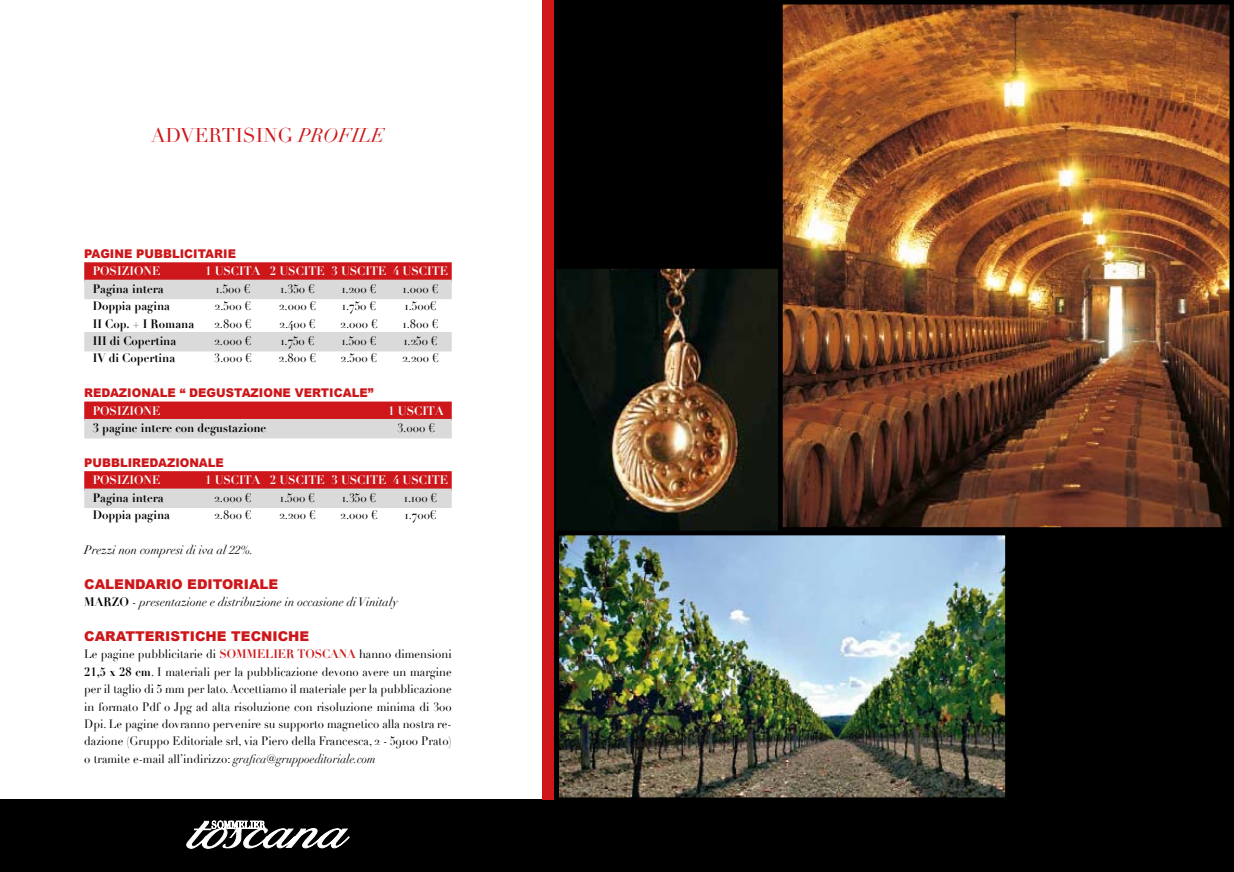
<style>
.page{position:relative;width:1234px;height:872px;background:#fff}
.page>*{position:absolute;margin:0;border:0;box-sizing:border-box;transform-origin:0 0}
.t1{font:19.5px "Didot";color:#cd171a}
.t2{font:italic 19.5px "Didot";color:#cd171a}
.t3{font:900 13.5px "Arial";color:#cd171a}
.t4{font:12px/17.4px "Didot";color:#000;text-align:justify;scale:.94 1}
.t5{font:12px "Didot";color:#000;scale:.95 1}
.t6{font:700 12px "Didot";color:#000;scale:.95 1}
.t7{font:700 12px "Didot";color:#fff;scale:.95 1}
.t8{font:italic 12px "Didot";color:#000}
.t9{font:900 12px "Arial";color:#cd171a;scale:.96 1}
.t10{font:700 12px "Didot";color:#cd171a;scale:.94 1}
.s1{font-weight:700;font-style:normal}
.s2{font-style:normal}
.s3{font-weight:700;color:#cd171a}
.s4{font-weight:700}
.s5{font-style:italic}
</style>
<div class="page">
<div style="left:542px;top:0;width:691px;height:805px;background:#000"></div>
<div style="left:84px;top:262px;width:367px;height:20px;background:#cd171a"></div>
<div style="left:84px;top:280px;width:367px;height:19px;background:#dadada"></div>
<div style="left:84px;top:332px;width:367px;height:19px;background:#dadada"></div>
<div style="left:84px;top:401px;width:367px;height:20px;background:#cd171a"></div>
<div style="left:84px;top:419px;width:367px;height:19px;background:#dadada"></div>
<div style="left:84px;top:471px;width:367px;height:19px;background:#cd171a"></div>
<div style="left:84px;top:488px;width:367px;height:20px;background:#dadada"></div>
<div style="left:0;top:799px;width:1233px;height:73px;background:#000"></div>
<svg style="left:186px;top:820px;width:163px;height:28px"></svg>
<img style="left:556px;top:269px;width:221px;height:261px">
<div style="left:551px;top:264px;width:231px;height:271px;border:4px solid #000"></div>
<img style="left:559px;top:536px;width:445px;height:261px">
<div style="left:554px;top:531px;width:455px;height:271px;border:4px solid #000"></div>
<img style="left:783px;top:5px;width:445px;height:521px">
<div style="left:778px;top:0;width:455px;height:531px;border:4px solid #000"></div>
<div style="left:542px;top:0;width:11px;height:799px;background:#cd171a"></div>
<h1 class="t1" style="left:151px;top:124px;width:29px">Advertising</h1>
<h1 class="t2" style="left:298px;top:123px;width:88px">profile</h1>
<p class="t9" style="left:84px;top:245px;width:159px">PAGINE PUBBLICITARIE</p>
<p class="t7" style="left:93px;top:264px;width:16px">POSIZIONE</p>
<p class="t7" style="left:205px;top:264px;width:28px">1 USCIT</p>
<p class="t7" style="left:252px;top:264px;width:46px">A 2 USCITE</p>
<p class="t7" style="left:331px;top:264px;width:27px">3 USCITE</p>
<p class="t7" style="left:393px;top:264px;width:28px">4 USCITE</p>
<p class="t6" style="left:93px;top:281px;width:76px">Pagina intera</p>
<p class="t5" style="left:216px;top:281px;width:38px">1.500 €</p>
<p class="t5" style="left:280px;top:281px;width:37px">1.350 €</p>
<p class="t5" style="left:342px;top:281px;width:38px">1.200 €</p>
<p class="t5" style="left:403px;top:281px;width:38px">1.000 €</p>
<p class="t6" style="left:93px;top:298px;width:83px">Doppia pagina</p>
<p class="t5" style="left:215px;top:299px;width:39px">2.500 €</p>
<p class="t5" style="left:279px;top:299px;width:40px">2.000 €</p>
<p class="t5" style="left:342px;top:299px;width:37px">1.750 €</p>
<p class="t5" style="left:405px;top:299px;width:34px">1.500€</p>
<p class="t6" style="left:93px;top:316px;width:108px">II Cop. + I Romana</p>
<p class="t5" style="left:214px;top:316px;width:40px">2.800 €</p>
<p class="t5" style="left:279px;top:316px;width:39px">2.400 €</p>
<p class="t5" style="left:340px;top:316px;width:40px">2.000 €</p>
<p class="t5" style="left:403px;top:316px;width:38px">1.800 €</p>
<p class="t6" style="left:93px;top:333px;width:90px">III di Copertina</p>
<p class="t5" style="left:214px;top:334px;width:40px">2.000 €</p>
<p class="t5" style="left:280px;top:334px;width:37px">1.750 €</p>
<p class="t5" style="left:342px;top:334px;width:38px">1.500 €</p>
<p class="t5" style="left:403px;top:334px;width:37px">1.250 €</p>
<p class="t6" style="left:93px;top:351px;width:88px">IV di Copertina</p>
<p class="t5" style="left:214px;top:351px;width:41px">3.000 €</p>
<p class="t5" style="left:279px;top:351px;width:40px">2.800 €</p>
<p class="t5" style="left:341px;top:351px;width:39px">2.500 €</p>
<p class="t5" style="left:402px;top:351px;width:39px">2.200 €</p>
<p class="t9" style="left:84px;top:384px;width:303px">REDAZIONALE “ DEGUSTAZIONE VERTICALE”</p>
<p class="t7" style="left:93px;top:403px;width:16px">POSIZIONE</p>
<p class="t7" style="left:388px;top:403px;width:28px">1 USCIT</p>
<p class="t7" style="left:435px;top:403px;width:11px">A</p>
<p class="t6" style="left:93px;top:420px;width:184px">3 pagine intere con degustazione</p>
<p class="t5" style="left:397px;top:421px;width:41px">3.000 €</p>
<p class="t9" style="left:84px;top:454px;width:147px">PUBBLIREDAZIONALE</p>
<p class="t7" style="left:93px;top:472px;width:16px">POSIZIONE</p>
<p class="t7" style="left:205px;top:472px;width:28px">1 USCIT</p>
<p class="t7" style="left:252px;top:472px;width:46px">A 2 USCITE</p>
<p class="t7" style="left:331px;top:472px;width:27px">3 USCITE</p>
<p class="t7" style="left:393px;top:472px;width:28px">4 USCITE</p>
<p class="t6" style="left:93px;top:490px;width:76px">Pagina intera</p>
<p class="t5" style="left:214px;top:490px;width:40px">2.000 €</p>
<p class="t5" style="left:280px;top:490px;width:38px">1.500 €</p>
<p class="t5" style="left:342px;top:490px;width:37px">1.350 €</p>
<p class="t5" style="left:404px;top:490px;width:36px">1.100 €</p>
<p class="t6" style="left:93px;top:507px;width:83px">Doppia pagina</p>
<p class="t5" style="left:214px;top:508px;width:40px">2.800 €</p>
<p class="t5" style="left:279px;top:508px;width:39px">2.200 €</p>
<p class="t5" style="left:340px;top:508px;width:40px">2.000 €</p>
<p class="t5" style="left:405px;top:508px;width:34px">1.700€</p>
<p class="t8" style="left:84px;top:542px;width:171px">Prezzi non compresi di iva al 22%.</p>
<p class="t3" style="left:84px;top:574px;width:195px">CALENDARIO EDITORIALE</p>
<p class="t8" style="left:84px;top:594px;width:315px"><span class="s1">Marzo</span> <span class="s2">-</span> presentazione e distribuzione in occasione di Vinitaly</p>
<p class="t3" style="left:84px;top:626px;width:11px">CARATTERISTIC</p>
<p class="t3" style="left:206px;top:626px;width:36px">HE TECNIC</p>
<p class="t3" style="left:288px;top:626px;width:21px">HE</p>
<p class="t4" style="left:84px;top:646px;width:155px">Le pagine pubblicitarie di <span class="s3">SOMME</span></p>
<p class="t10" style="left:265px;top:646px;width:18px">LIER</p>
<p class="t10" style="left:297px;top:646px;width:10px">TOSC</p>
<p class="t4" style="left:84px;top:646px;width:392px;text-indent:246px"><span class="s3">ANA</span> hanno dimensioni <span class="s4">21,5 x 28 cm</span>. I materiali per la pubblicazione devono avere un margine per il taglio di 5 mm per lato. Accettiamo il materiale per la pubblicazione in formato Pdf o Jpg ad alta risoluzione con risoluzione minima di 300<br>Dpi. Le pagine dovranno pervenire su supporto magnetico alla nostra re&shy;dazione (Gruppo Editoriale srl, via Piero della Francesca, 2 - 59100 Prato) o tramite e-mail all’indirizzo: <span class="s5">grafica@gruppoeditoriale.com</span></p>
</div>
